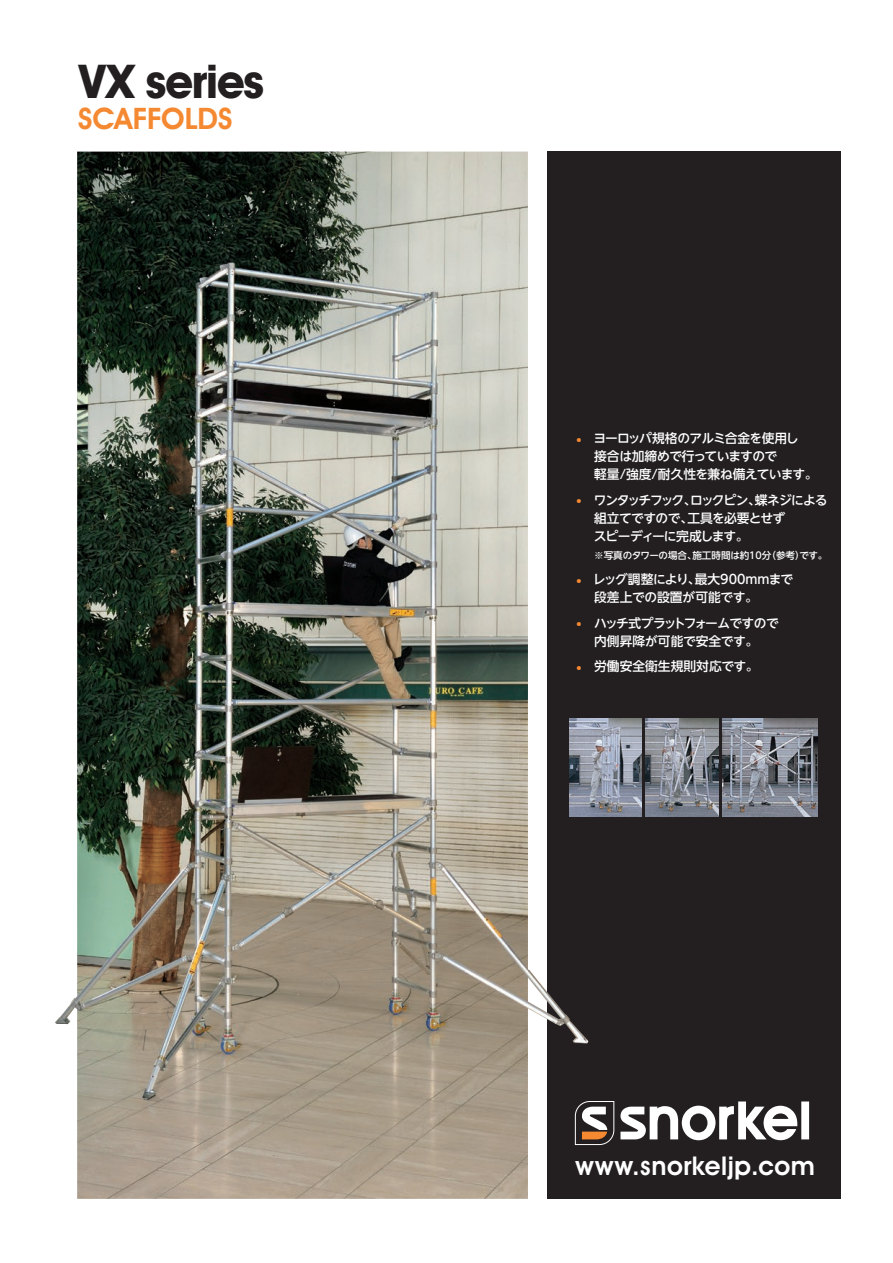
<style>
.page{position:relative;width:893px;height:1263px;background:#fff}
.page>*{position:absolute;margin:0;border:0;box-sizing:border-box;transform-origin:0 0}
.t1{font:700 46.8px "Avant Garde IT Cby BT";letter-spacing:-.03em;color:#231f20}
.t2{font:600 29.7px "Avant Garde IT Cby BT";color:#f58932}
.t3{font:600 25.95px "Avant Garde IT Cby BT";letter-spacing:.02em;color:#fff}
.t4{font:700 21px/43.5px "Frutiger";color:#f58932;text-align:justify}
.t5{font:500 12.75px/18px "UD Shin Go NT Pr 6";letter-spacing:-.04em;color:#fff}
.t6{font:500 12.75px/18px "UD Shin Go NT Pr 6";letter-spacing:-.065em;color:#fff}
.t7{font:500 12.75px/18px "UD Shin Go NT Pr 6";letter-spacing:-.005em;color:#fff}
.t8{font:500 12.75px "UD Shin Go NT Pr 6";color:#fff}
.t9{font:500 9.6px "UD Shin Go NT Pr 6";letter-spacing:-.005em;color:#fff}
</style>
<div class="page">
<div style="left:547px;top:152px;width:294px;height:1047px;background:#231f20"></div>
<img style="left:55px;top:152px;width:534px;height:1047px">
<div style="left:801px;top:1101px;width:8px;height:38px;background:#fff"></div>
<svg style="left:620px;top:1101px;width:177px;height:39px"></svg>
<svg style="left:575px;top:1101px;width:39px;height:44px"></svg>
<img style="left:722px;top:719px;width:96px;height:97px">
<img style="left:646px;top:719px;width:72px;height:97px">
<img style="left:569px;top:719px;width:72px;height:97px">
<h1 class="t1" style="left:79px;top:53px;width:187px">VX series</h1>
<h2 class="t2" style="left:78px;top:101px;width:156px">SCAFFOLDS</h2>
<h3 class="t4" style="left:573px;top:416px;width:14px">•</h3>
<h3 class="t4" style="left:573px;top:478px;width:14px">•</h3>
<h3 class="t4" style="left:573px;top:557px;width:14px">• • •</h3>
<p class="t5" style="left:593px;top:429px;width:226px">ヨーロッパ規格のアルミ合金を使用し<br>接合は加締めで行っていますので<br>軽量/強度/耐久性を兼ね備えています。</p>
<p class="t6" style="left:594px;top:490px;width:235px">ワンタッチフック、ロックピン、蝶ネジによる組立てですので、工具を必要とせず<br>スピーディーに完成します。</p>
<p class="t9" style="left:594px;top:547px;width:235px">※写真のタワーの場合、施工時間は約10分（参考）です。</p>
<p class="t7" style="left:593px;top:570px;width:202px">レッグ調整により、最大900mmまで段差上での設置が可能です。</p>
<p class="t5" style="left:594px;top:613px;width:186px">ハッチ式プラットフォームですので内側昇降が可能で安全です。</p>
<p class="t8" style="left:594px;top:656px;width:166px">労働安全衛生規則対応です。</p>
<h3 class="t3" style="left:575px;top:1150px;width:241px">www.snorkeljp.com</h3>
</div>
